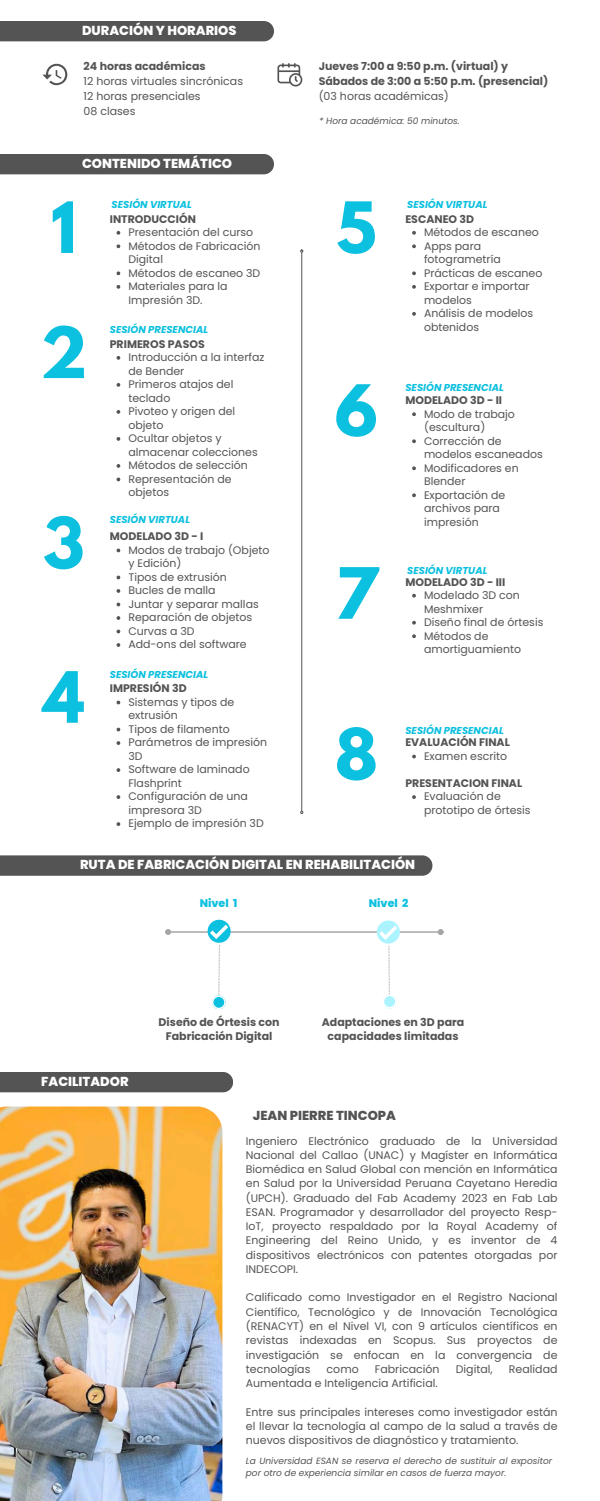
<style>
.page{position:relative;width:600px;height:1501px;background:#fff}
.page>*{position:absolute;margin:0;border:0;box-sizing:border-box;transform-origin:0 0}
.t1{font:700 62.6px "League Spartan";color:#0cc0df}
.t2{font:800 13px "Poppins";color:#fff}
.t3{font:800 13px "Poppins";color:#545454}
.t4{font:11px/13.5px "Poppins";color:#545454}
.t5{font:700 11px/14.2px "Poppins";color:#545454;text-align:center}
.t6{font:800 11px "Poppins";color:#0cc0df}
.t7{font:italic 700 10px "Poppins";color:#0cc0df}
.t8{font:italic 9px/12px "Poppins";color:#545454}
</style>
<div class="page">
<div style="left:0;top:154px;width:274px;height:20px;background:#545454"></div>
<div style="left:0;top:21px;width:274px;height:20px;background:#545454"></div>
<svg style="left:42px;top:64px;width:25px;height:21px"></svg>
<svg style="left:277px;top:63px;width:25px;height:23px"></svg>
<div style="left:0;top:855px;width:432px;height:20px;background:#545454"></div>
<div style="left:0;top:1072px;width:233px;height:20px;background:#545454"></div>
<hr style="left:171px;top:931px;width:267px;height:1px;background:#a6a6a6">
<svg style="left:165px;top:929px;width:6px;height:5px"></svg>
<svg style="left:438px;top:929px;width:6px;height:5px"></svg>
<svg style="left:377px;top:920px;width:23px;height:87px"></svg>
<svg style="left:208px;top:919px;width:23px;height:89px"></svg>
<img style="left:0;top:1106px;width:222px;height:394px">
<svg style="left:117px;top:231px;width:3px;height:4px"></svg>
<svg style="left:117px;top:244px;width:3px;height:4px"></svg>
<svg style="left:117px;top:271px;width:3px;height:4px"></svg>
<svg style="left:117px;top:285px;width:3px;height:4px"></svg>
<svg style="left:117px;top:477px;width:3px;height:4px"></svg>
<svg style="left:117px;top:548px;width:3px;height:4px"></svg>
<svg style="left:117px;top:575px;width:3px;height:4px"></svg>
<svg style="left:117px;top:602px;width:3px;height:4px"></svg>
<svg style="left:117px;top:629px;width:3px;height:4px"></svg>
<svg style="left:117px;top:700px;width:3px;height:4px"></svg>
<svg style="left:117px;top:727px;width:3px;height:4px"></svg>
<svg style="left:412px;top:231px;width:4px;height:4px"></svg>
<svg style="left:412px;top:244px;width:4px;height:4px"></svg>
<svg style="left:412px;top:271px;width:4px;height:4px"></svg>
<svg style="left:412px;top:285px;width:4px;height:4px"></svg>
<svg style="left:412px;top:312px;width:4px;height:4px"></svg>
<svg style="left:412px;top:412px;width:4px;height:4px"></svg>
<svg style="left:412px;top:439px;width:4px;height:4px"></svg>
<svg style="left:412px;top:466px;width:4px;height:4px"></svg>
<svg style="left:412px;top:493px;width:4px;height:4px"></svg>
<svg style="left:412px;top:593px;width:4px;height:4px"></svg>
<svg style="left:412px;top:620px;width:4px;height:4px"></svg>
<svg style="left:412px;top:634px;width:4px;height:4px"></svg>
<svg style="left:412px;top:754px;width:4px;height:4px"></svg>
<svg style="left:412px;top:795px;width:4px;height:3px"></svg>
<hr style="left:301px;top:252px;width:1px;height:559px;background:#545454">
<p class="t2" style="left:82px;top:21px;width:156px">DURACIÓN Y HORARIOS</p>
<p class="t5" style="left:84px;top:59px;width:124px">24 horas académicas</p>
<p class="t4" style="left:84px;top:74px;width:161px;line-height:15px">12 horas virtuales sincrónicas<br>12 horas presenciales<br>08 clases</p>
<p class="t2" style="left:82px;top:154px;width:152px">CONTENIDO TEMÁTICO</p>
<h1 class="t1" style="left:51px;top:196px;width:27px">1</h1>
<p class="t7" style="left:112px;top:197px;width:82px">SESIÓN VIRTUAL</p>
<p class="t5" style="left:110px;top:212px;width:88px">INTRODUCCIÓN</p>
<p class="t4" style="left:128px;top:225px;width:133px">Presentación del curso<br>Métodos de Fabricación<br>Digital<br>Métodos de escaneo 3D<br>Materiales para la<br>Impresión 3D.</p>
<h1 class="t1" style="left:40px;top:322px;width:49px">2</h1>
<h1 class="t1" style="left:43px;top:512px;width:43px">3</h1>
<h1 class="t1" style="left:43px;top:666px;width:43px">4</h1>
<p class="t7" style="left:110px;top:322px;width:100px">SESIÓN PRESENCIAL</p>
<p class="t5" style="left:110px;top:337px;width:97px">PRIMEROS PASOS</p>
<p class="t4" style="left:128px;top:350px;width:138px">Introducción a la interfaz de Bender<br>Primeros atajos del teclado<br>Pivoteo y origen del objeto<br>Ocultar objetos y almacenar colecciones<br>Métodos de selección<br>Representación de objetos</p>
<p class="t7" style="left:110px;top:512px;width:82px">SESIÓN VIRTUAL</p>
<p class="t5" style="left:110px;top:529px;width:95px">MODELADO 3D - I</p>
<p class="t4" style="left:128px;top:543px;width:143px">Modos de trabajo (Objeto y Edición)<br>Tipos de extrusión<br>Bucles de malla<br>Juntar y separar mallas<br>Reparación de objetos<br>Curvas a 3D<br>Add-ons del software</p>
<p class="t7" style="left:110px;top:667px;width:100px">SESIÓN PRESENCIAL</p>
<p class="t5" style="left:110px;top:681px;width:78px">IMPRESIÓN 3D</p>
<p class="t4" style="left:128px;top:695px;width:140px">Sistemas y tipos de extrusión<br>Tipos de filamento<br>Parámetros de impresión<br>3D<br>Software de laminado<br>Flashprint<br>Configuración de una impresora 3D<br>Ejemplo de impresión 3D</p>
<p class="t5" style="left:319px;top:59px;width:231px;line-height:15px;text-align:left">Jueves 7:00 a 9:50 p.m. (virtual) y<br>Sábados de 3:00 a 5:50 p.m. (presencial)</p>
<p class="t4" style="left:319px;top:90px;width:132px">(03 horas académicas)</p>
<p class="t8" style="left:319px;top:115px;width:142px">* Hora académica: 50 minutos.</p>
<h1 class="t1" style="left:336px;top:196px;width:42px">5</h1>
<h1 class="t1" style="left:335px;top:379px;width:45px">6</h1>
<h1 class="t1" style="left:335px;top:562px;width:45px">7</h1>
<p class="t7" style="left:407px;top:197px;width:82px">SESIÓN VIRTUAL</p>
<p class="t5" style="left:405px;top:212px;width:70px">ESCANEO 3D</p>
<p class="t4" style="left:424px;top:225px;width:120px">Métodos de escaneo<br>Apps para fotogrametría<br>Prácticas de escaneo<br>Exportar e importar modelos<br>Análisis de modelos obtenidos</p>
<p class="t7" style="left:405px;top:380px;width:100px">SESIÓN PRESENCIAL</p>
<p class="t5" style="left:405px;top:393px;width:98px">MODELADO 3D - II</p>
<p class="t4" style="left:424px;top:407px;width:120px">Modo de trabajo (escultura)<br>Corrección de modelos escaneados<br>Modificadores en<br>Blender<br>Exportación de archivos para impresión</p>
<p class="t7" style="left:407px;top:563px;width:82px">SESIÓN VIRTUAL</p>
<p class="t5" style="left:405px;top:574px;width:102px">MODELADO 3D - III</p>
<p class="t4" style="left:424px;top:588px;width:121px">Modelado 3D con<br>Meshmixer<br>Diseño final de órtesis<br>Métodos de amortiguamiento</p>
<h1 class="t1" style="left:335px;top:723px;width:44px">8</h1>
<p class="t7" style="left:405px;top:723px;width:100px">SESIÓN PRESENCIAL</p>
<p class="t5" style="left:405px;top:735px;width:106px">EVALUACIÓN FINAL</p>
<p class="t4" style="left:424px;top:749px;width:85px">Examen escrito</p>
<p class="t5" style="left:405px;top:775px;width:118px">PRESENTACION FINAL</p>
<p class="t4" style="left:424px;top:789px;width:108px">Evaluación de prototipo de órtesis</p>
<p class="t2" style="left:80px;top:855px;width:337px">RUTA DE FABRICACIÓN DIGITAL EN REHABILITACIÓN</p>
<p class="t6" style="left:200px;top:895px;width:39px">Nivel 1</p>
<p class="t6" style="left:369px;top:895px;width:41px">Nivel 2</p>
<p class="t2" style="left:41px;top:1072px;width:89px">FACILITADOR</p>
<p class="t5" style="left:159px;top:1014px;width:122px">Diseño de Órtesis con<br>Fabricación Digital</p>
<p class="t5" style="left:322px;top:1014px;width:144px">Adaptaciones en 3D para capacidades limitadas</p>
<p class="t3" style="left:253px;top:1105px;width:145px">JEAN PIERRE TINCOPA</p>
<p class="t4" style="left:246px;top:1133px;width:313px;line-height:14.2px;text-align:justify">Ingeniero Electrónico graduado de la Universidad Nacional del Callao (UNAC) y Magíster en Informática Biomédica en Salud Global con mención en Informática en Salud por la Universidad Peruana Cayetano Heredia (UPCH). Graduado del Fab Academy 2023 en Fab Lab ESAN. Programador y desarrollador del proyecto Resp-IoT, proyecto respaldado por la Royal Academy of Engineering del Reino Unido, y es inventor de 4 dispositivos electrónicos con patentes otorgadas por INDECOPI.</p>
<p class="t4" style="left:246px;top:1290px;width:313px;line-height:14.2px;text-align:justify">Calificado como Investigador en el Registro Nacional Científico, Tecnológico y de Innovación Tecnológica (RENACYT) en el Nivel VI, con 9 artículos científicos en revistas indexadas en Scopus. Sus proyectos de investigación se enfocan en la convergencia de tecnologías</p>
<p class="t4" style="left:327px;top:1361px;width:34px">como</p>
<p class="t4" style="left:375px;top:1361px;width:66px">Fabricación</p>
<p class="t4" style="left:456px;top:1361px;width:38px">Digital,</p>
<p class="t4" style="left:509px;top:1361px;width:50px">Realidad</p>
<p class="t4" style="left:246px;top:1376px;width:193px">Aumentada e Inteligencia Artificial.</p>
<p class="t4" style="left:246px;top:1404px;width:313px;line-height:14.2px;text-align:justify">Entre sus principales intereses como investigador están el llevar la tecnología al campo de la salud a través de nuevos dispositivos de diagnóstico y tratamiento.</p>
<p class="t8" style="left:246px;top:1454px;width:308px">La Universidad ESAN se reserva el derecho de sustituir al expositor por otro de experiencia similar en casos de fuerza mayor.</p>
</div>
